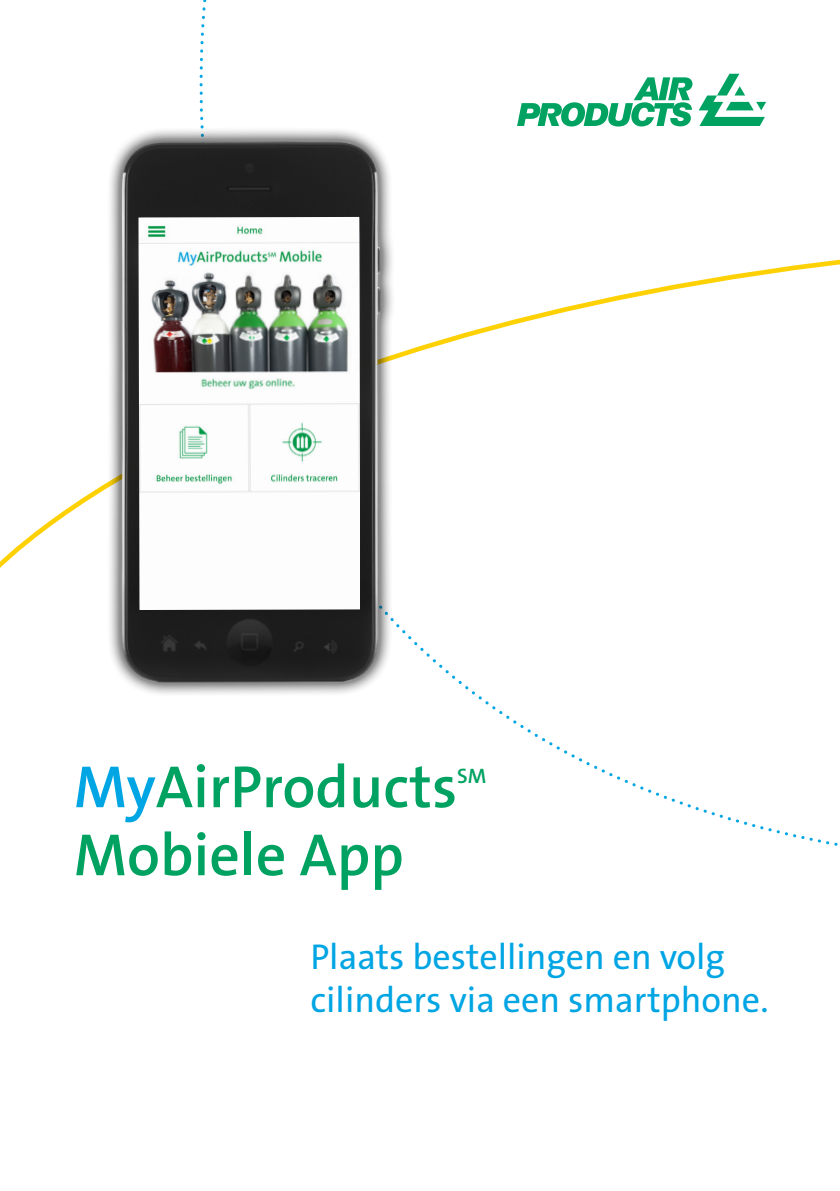
<style>
.page{position:relative;width:840px;height:1191px;background:#fff}
.page>*{position:absolute;margin:0;border:0;box-sizing:border-box;transform-origin:0 0}
.Main_headline{font:600 60px "The Sans LF";color:#00a261}
.Main_headline-2{font:36px/43.2px "The Sans LF";color:#00a5e3}
.Main_headline-3{font:600 21px "The Sans LF";color:#00a261}
.s1{color:#00a5e3}
</style>
<div class="page">
<svg style="left:0;top:259px;width:839px;height:309px"></svg>
<svg style="left:698px;top:74px;width:67px;height:52px"></svg>
<svg style="left:517px;top:77px;width:175px;height:50px"></svg>
<img style="left:86px;top:102px;width:332px;height:592px">
<img style="left:138px;top:217px;width:222px;height:393px">
<p class="Main_headline" style="left:74px;top:748px;width:385px"><span class="s1">My</span>AirProducts</p>
<p class="Main_headline-3" style="left:457px;top:762px;width:31px">SM</p>
<p class="Main_headline" style="left:74px;top:816px;width:331px">Mobiele App</p>
<p class="Main_headline-2" style="left:310px;top:935px;width:459px">Plaats bestellingen en volg cilinders via een smartphone.</p>
</div>
